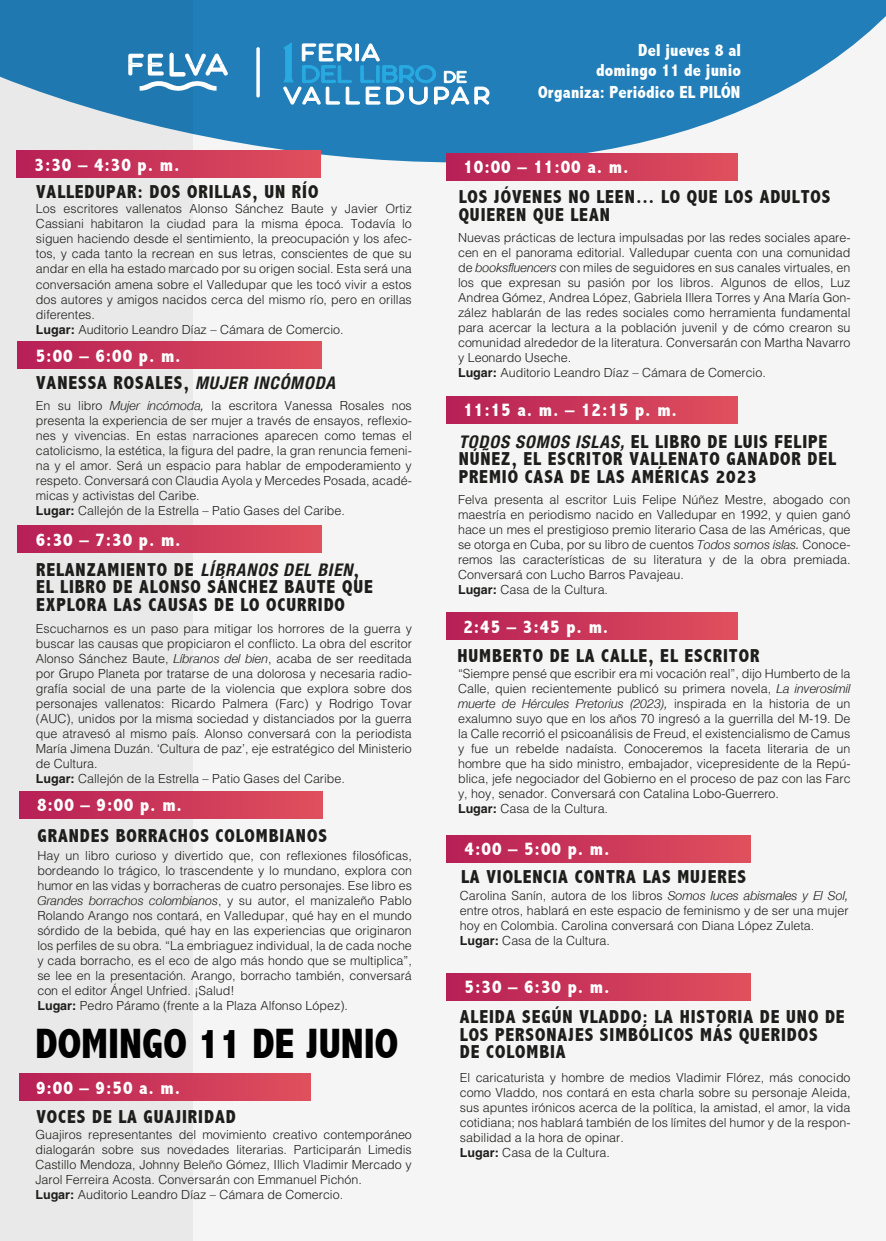
<style>
.page{position:relative;width:886px;height:1241px;background:#fff}
.page>*{position:absolute;margin:0;border:0;box-sizing:border-box;transform-origin:0 0}
.t1{font:800 condensed 42.5px "Abadi";color:#000}
.t2{font:800 condensed 18.75px/17.5px "Abadi";letter-spacing:.05em;color:#1d1d1b}
.t3{font:800 condensed 18.75px "Abadi";letter-spacing:.05em;color:#fff}
.t4{font:800 condensed 17.5px/20px "Abadi";letter-spacing:.01em;color:#fff;text-align:right}
.t5{font:300 12.5px/15px "Helvetica LT Std";color:#1d1d1b}
.t6{font:italic 12.5px "Helvetica Neue";color:#1d1d1b}
.s1{font-weight:700}
.s2{font-family:"Helvetica Neue W01 77 Bd Cn Obl";font-weight:400;font-stretch:normal;font-size:17.5px}
.s3{font-family:"Helvetica Neue";font-weight:400;font-style:italic}
.s4{font-family:"Helvetica LT Std";font-weight:300;font-style:normal}
</style>
<div class="page">
<div style="left:0;top:0;width:886px;height:1240px;background:#f5f5f5"></div>
<svg style="left:192px;top:0;width:694px;height:162px;fill:#217eb9"></svg>
<svg style="left:0;top:0;width:192px;height:1240px;fill:#e9e9e9"></svg>
<svg style="left:128px;top:52px;width:101px;height:40px"></svg>
<svg style="left:256px;top:47px;width:4px;height:50px"></svg>
<svg style="left:283px;top:42px;width:207px;height:63px;background:#4999c9"></svg>
<div style="left:18px;top:342px;width:304px;height:26px;background:linear-gradient(to right,#b72056,#df505d)"></div>
<div style="left:18px;top:525px;width:304px;height:27px;background:linear-gradient(to right,#b72056,#df505d)"></div>
<div style="left:19px;top:1073px;width:292px;height:27px;background:linear-gradient(to right,#b72056,#df505d)"></div>
<div style="left:447px;top:153px;width:291px;height:27px;background:linear-gradient(to right,#b72056,#e0505d)"></div>
<div style="left:447px;top:396px;width:291px;height:27px;background:linear-gradient(to right,#b72056,#e0505d)"></div>
<div style="left:447px;top:612px;width:291px;height:27px;background:linear-gradient(to right,#b72056,#e0505d)"></div>
<div style="left:447px;top:835px;width:303px;height:27px;background:linear-gradient(to right,#b72056,#df505d)"></div>
<div style="left:447px;top:973px;width:303px;height:27px;background:linear-gradient(to right,#b72056,#df505d)"></div>
<div style="left:19px;top:791px;width:304px;height:27px;background:linear-gradient(to right,#b72056,#df505d)"></div>
<div style="left:17px;top:151px;width:303px;height:27px;background:linear-gradient(to right,#b72056,#df505d)"></div>
<h2 class="t3" style="left:35px;top:157px;width:146px">3:30 – 4:30 p. m.</h2>
<h2 class="t2" style="left:36px;top:185px;width:284px">VALLEDUPAR: DOS ORILLAS, UN RÍO</h2>
<p class="t5" style="left:36px;top:201px;width:377px">Los escritores vallenatos Alonso Sánchez Baute y Javier Ortiz Cassiani habitaron la ciudad para la misma época. Todavía lo siguen haciendo desde el sentimiento, la preocupación y los afec&shy;tos, y cada tanto la recrean en sus letras, conscientes de que su andar en ella ha estado marcado por su origen social. Esta será una conversación amena sobre el Valledupar que les tocó vivir a estos dos autores y amigos nacidos cerca del mismo río, pero en orillas diferentes.<br><span class="s1">Lugar:</span> Auditorio Leandro Díaz – Cámara de Comercio.</p>
<h2 class="t2" style="left:36px;top:376px;width:301px">VANESSA ROSALES, <span class="s2">MUJER INCÓMODA</span></h2>
<p class="t5" style="left:36px;top:398px;width:378px">En su libro <span class="s3">Mujer incómoda,</span> la escritora Vanessa Rosales nos presenta la experiencia de ser mujer a través de ensayos, reflexio&shy;nes y vivencias. En estas narraciones aparecen como temas el catolicismo, la estética, la figura del padre, la gran renuncia femeni&shy;na y el amor. Será un espacio para hablar de empoderamiento y respeto. Conversará con Claudia Ayola y Mercedes Posada, acadé&shy;micas y activistas del Caribe.<br><span class="s1">Lugar:</span> Callejón de la Estrella – Patio Gases del Caribe.</p>
<h2 class="t3" style="left:36px;top:348px;width:146px">5:00 – 6:00 p. m.</h2>
<h2 class="t3" style="left:36px;top:532px;width:146px">6:30 – 7:30 p. m.</h2>
<h2 class="t2" style="left:36px;top:563px;width:338px">RELANZAMIENTO DE <span class="s2">LÍBRANOS DEL BIEN</span>,<br>EL LIBRO DE ALONSO SÁNCHEZ BAUTE QUE<br>EXPLORA LAS CAUSAS DE LO OCURRIDO</h2>
<p class="t5" style="left:36px;top:620px;width:378px">Escucharnos es un paso para mitigar los horrores de la guerra y buscar las causas que propiciaron el conflicto. La obra del escritor Alonso Sánchez Baute, <span class="s3">Líbranos del bien</span>, acaba de ser reeditada por Grupo Planeta por tratarse de una dolorosa y necesaria radio&shy;grafía social de una parte de la violencia que explora sobre dos personajes vallenatos: Ricardo Palmera (Farc) y Rodrigo Tovar (AUC), unidos por la misma sociedad y distanciados por la guerra que atravesó al mismo país. Alonso conversará con la periodista María Jimena Duzán. ‘Cultura de paz’, eje estratégico del Ministerio de Cultura.<br><span class="s1">Lugar:</span> Callejón de la Estrella – Patio Gases del Caribe.</p>
<h2 class="t3" style="left:37px;top:798px;width:146px">8:00 – 9:00 p. m.</h2>
<h2 class="t2" style="left:37px;top:828px;width:291px">GRANDES BORRACHOS COLOMBIANOS</h2>
<p class="t5" style="left:37px;top:847px;width:376px;text-align:justify">Hay un libro curioso y divertido que, con reflexiones filosóficas, bordeando lo trágico, lo trascendente y lo mundano, explora con humor en las vidas y borracheras de cuatro personajes. Ese libro es</p>
<p class="t6" style="left:37px;top:894px;width:376px">Grandes borrachos colombianos<span class="s4">, y su autor, el manizaleño Pablo</span></p>
<p class="t5" style="left:37px;top:907px;width:376px">Rolando Arango nos contará, en Valledupar, qué hay en el mundo sórdido de la bebida, qué hay en las experiencias que originaron los perfiles de su obra. “La embriaguez individual, la de cada noche y cada borracho, es el eco de algo más hondo que se multiplica”, se lee en la presentación. Arango, borracho también, conversará con el editor Ángel Unfried. ¡Salud!<br><span class="s1">Lugar:</span> Pedro Páramo (frente a la Plaza Alfonso López).</p>
<h1 class="t1" style="left:35px;top:1028px;width:365px">DOMINGO 11 DE JUNIO</h1>
<h2 class="t3" style="left:36px;top:1080px;width:146px">9:00 – 9:50 a. m.</h2>
<h2 class="t2" style="left:36px;top:1109px;width:201px">VOCES DE LA GUAJIRIDAD</h2>
<p class="t5" style="left:35px;top:1126px;width:378px">Guajiros representantes del movimiento creativo contemporáneo dialogarán sobre sus novedades literarias. Participarán Limedis Castillo Mendoza, Johnny Beleño Gómez, Illich Vladimir Mercado y Jarol Ferreira Acosta. Conversarán con Emmanuel Pichón.<br><span class="s1">Lugar:</span> Auditorio Leandro Díaz – Cámara de Comercio.</p>
<h3 class="t4" style="left:596px;top:42px;width:147px">Del jueves 8 al domingo 11 de junio</h3>
<h3 class="t4" style="left:538px;top:84px;width:204px">Organiza: Periódico EL PILÓN</h3>
<h2 class="t3" style="left:463px;top:160px;width:167px">10:00 – 11:00 a. m.</h2>
<h2 class="t2" style="left:459px;top:190px;width:373px">LOS JÓVENES NO LEEN… LO QUE LOS ADULTOS<br>QUIEREN QUE LEAN</h2>
<p class="t5" style="left:458px;top:229px;width:394px">Nuevas prácticas de lectura impulsadas por las redes sociales apare&shy;cen en el panorama editorial. Valledupar cuenta con una comunidad de <span class="s3">booksfluencers</span> con miles de seguidores en sus canales virtuales, en los que expresan su pasión por los libros. Algunos de ellos, Luz Andrea Gómez, Andrea López, Gabriela Illera Torres y Ana María Gon&shy;zález hablarán de las redes sociales como herramienta fundamental para acercar la lectura a la población juvenil y de cómo crearon su comunidad alrededor de la literatura. Conversarán con Martha Navarro y Leonardo Useche.<br><span class="s1">Lugar:</span> Auditorio Leandro Díaz – Cámara de Comercio.</p>
<h2 class="t3" style="left:463px;top:403px;width:215px">11:15 a. m. – 12:15 p. m.</h2>
<h2 class="t2" style="left:459px;top:434px;width:379px"><span class="s2">TODOS SOMOS ISLAS,</span> EL LIBRO DE LUIS FELIPE<br>NÚÑEZ, EL ESCRITOR VALLENATO GANADOR DEL<br>PREMIO CASA DE LAS AMÉRICAS 2023</h2>
<p class="t5" style="left:458px;top:492px;width:394px">Felva presenta al escritor Luis Felipe Núñez Mestre, abogado con maestría en periodismo nacido en Valledupar en 1992, y quien ganó hace un mes el prestigioso premio literario Casa de las Américas, que se otorga en Cuba, por su libro de cuentos <span class="s3">Todos somos islas.</span> Conoce&shy;remos las características de su literatura y de la obra premiada.<br>Conversará con Lucho Barros Pavajeau.<br><span class="s1">Lugar:</span> Casa de la Cultura.</p>
<h2 class="t3" style="left:463px;top:619px;width:146px">2:45 – 3:45 p. m.</h2>
<h2 class="t2" style="left:457px;top:648px;width:303px">HUMBERTO DE LA CALLE, EL ESCRITOR</h2>
<p class="t5" style="left:458px;top:666px;width:394px">“Siempre pensé que escribir era mi vocación real”, dijo Humberto de la<br>Calle, quien recientemente publicó su primera novela, <span class="s3">La inverosímil</span></p>
<p class="t6" style="left:458px;top:698px;width:394px">muerte de Hércules Pretorius (2023), <span class="s4">inspirada en la historia de un</span></p>
<p class="t5" style="left:458px;top:711px;width:394px">exalumno suyo que en los años 70 ingresó a la guerrilla del M-19. De la Calle recorrió el psicoanálisis de Freud, el existencialismo de Camus y fue un rebelde nadaísta. Conoceremos la faceta literaria de un hombre que ha sido ministro, embajador, vicepresidente de la Repú&shy;blica, jefe negociador del Gobierno en el proceso de paz con las Farc y, hoy, senador. Conversará con Catalina Lobo-Guerrero.<br><span class="s1">Lugar:</span> Casa de la Cultura.</p>
<h2 class="t3" style="left:465px;top:842px;width:146px">4:00 – 5:00 p. m.</h2>
<h2 class="t2" style="left:461px;top:870px;width:286px">LA VIOLENCIA CONTRA LAS MUJERES</h2>
<p class="t5" style="left:460px;top:888px;width:390px">Carolina Sanín, autora de los libros <span class="s3">Somos luces abismales y El Sol, </span>entre otros, hablará en este espacio de feminismo y de ser una mujer hoy en Colombia. Carolina conversará con Diana López Zuleta.<br><span class="s1">Lugar:</span> Casa de la Cultura.</p>
<h2 class="t3" style="left:465px;top:980px;width:146px">5:30 – 6:30 p. m.</h2>
<h2 class="t2" style="left:460px;top:1010px;width:386px">ALEIDA SEGÚN VLADDO: LA HISTORIA DE UNO DE<br>LOS PERSONAJES SIMBÓLICOS MÁS QUERIDOS<br>DE COLOMBIA</h2>
<p class="t5" style="left:460px;top:1069px;width:392px">El caricaturista y hombre de medios Vladimir Flórez, más conocido como Vladdo, nos contará en esta charla sobre su personaje Aleida, sus apuntes irónicos acerca de la política, la amistad, el amor, la vida cotidiana; nos hablará también de los límites del humor y de la respon&shy;sabilidad a la hora de opinar.<br><span class="s1">Lugar:</span> Casa de la Cultura.</p>
</div>
